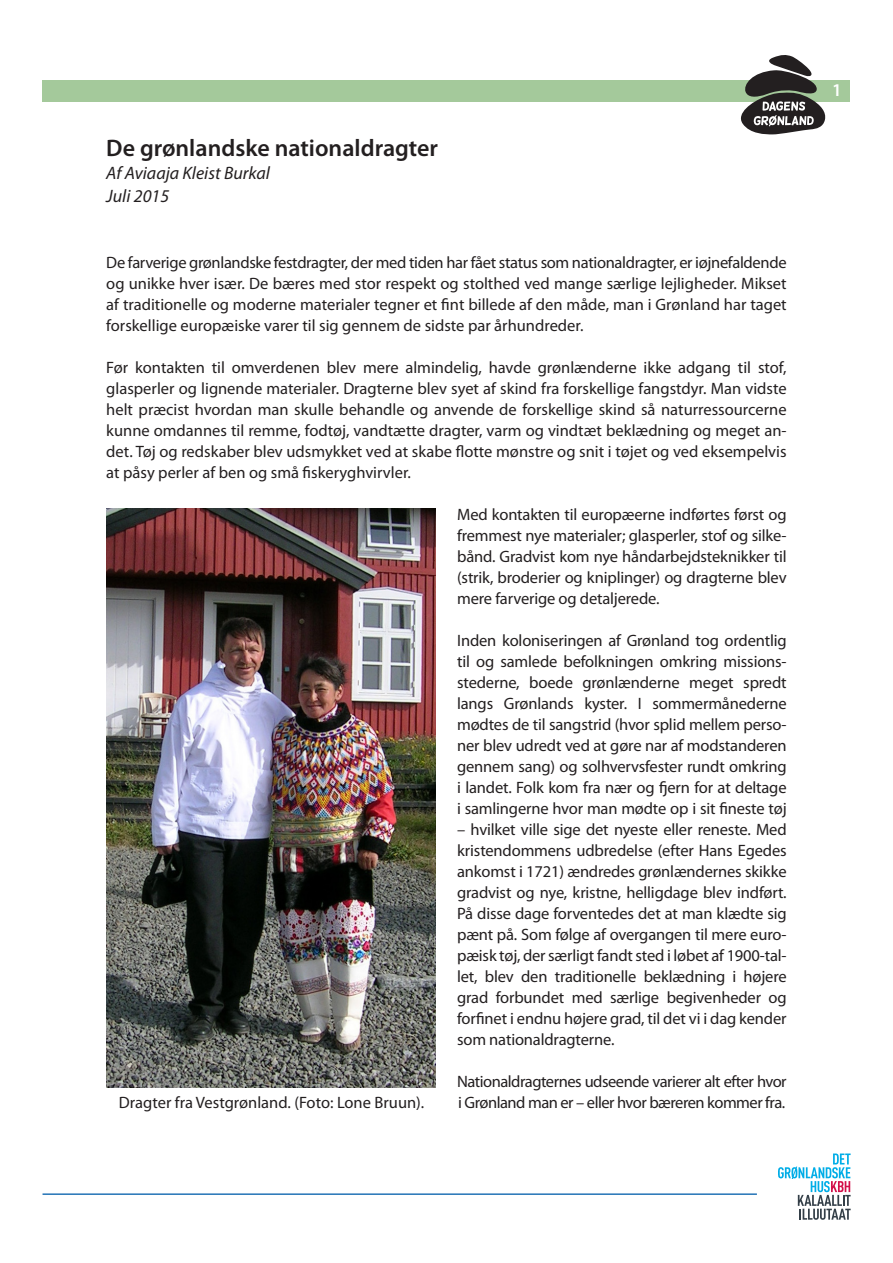
<style>
.page{position:relative;width:893px;height:1263px;background:#fff}
.page>*{position:absolute;margin:0;border:0;box-sizing:border-box;transform-origin:0 0}
.t1{font:600 24px "Myriad Pro";color:#231f20}
.t2{font:italic 18px/22.5px "Myriad Pro";color:#231f20}
.t3{font:600 18px "Myriad Pro";color:#fff}
.t4{font:16.5px/21px "Myriad Pro";letter-spacing:-.01em;color:#231f20;text-align:justify}
.t5{font:16.5px/21px "Myriad Pro";letter-spacing:-.03em;color:#231f20}
</style>
<div class="page">
<div style="left:43px;top:80px;width:807px;height:21px;background:#a4c99b"></div>
<svg style="left:739px;top:55px;width:88px;height:79px"></svg>
<hr style="left:43px;top:1193px;width:714px;height:2px;background:#2373b6">
<svg style="left:778px;top:1153px;width:73px;height:67px"></svg>
<img style="left:106px;top:508px;width:330px;height:579px">
<h1 class="t1" style="left:106px;top:135px;width:333px">De grønlandske nationaldragter</h1>
<p class="t2" style="left:106px;top:162px;width:165px">Af Aviaaja Kleist Burkal<br>Juli 2015</p>
<p class="t4" style="left:106px;top:252px;width:682px">De farverige grønlandske festdragter, der med tiden har fået status som nationaldragter, er iøjnefaldende og unikke hver især. De bæres med stor respekt og stolthed ved mange særlige lejligheder. Mikset af traditionelle og moderne materialer tegner et fint billede af den måde, man i Grønland har taget forskellige europæiske varer til sig gennem de sidste par århundreder.</p>
<p class="t4" style="left:106px;top:357px;width:682px">Før kontakten til omverdenen blev mere almindelig, havde grønlænderne ikke adgang til stof, glasperler og lignende materialer. Dragterne blev syet af skind fra forskellige fangstdyr. Man vidste helt præcist hvordan man skulle behandle og anvende de forskellige skind så naturressourcerne kunne omdannes til remme, fodtøj, vandtætte dragter, varm og vindtæt beklædning og meget an&shy;det. Tøj og redskaber blev udsmykket ved at skabe flotte mønstre og snit i tøjet og ved eksempelvis at påsy perler af ben og små fiskeryghvirvler.</p>
<p class="t4" style="left:457px;top:504px;width:331px">Med kontakten til europæerne indførtes først og fremmest nye materialer; glasperler, stof og silke&shy;bånd. Gradvist kom nye håndarbejdsteknikker til (strik, broderier og kniplinger) og dragterne blev mere farverige og detaljerede.</p>
<p class="t4" style="left:457px;top:630px;width:331px">Inden koloniseringen af Grønland tog ordentlig til og samlede befolkningen omkring missions&shy;stederne, boede grønlænderne meget spredt langs Grønlands kyster. I sommermånederne mødtes de til sangstrid (hvor splid mellem perso&shy;ner blev udredt ved at gøre nar af modstanderen gennem sang) og solhvervsfester rundt omkring i landet. Folk kom fra nær og fjern for at deltage i samlingerne hvor man mødte op i sit fineste tøj</p>
<p class="t4" style="left:457px;top:819px;width:331px">– hvilket ville sige det nyeste eller reneste. Med kristendommens udbredelse (efter Hans Egedes ankomst i 1721) ændredes grønlændernes skikke gradvist og nye, kristne, helligdage blev indført.<br>På disse dage forventedes det at man klædte sig pænt på. Som følge af overgangen til mere euro&shy;pæisk tøj, der særligt fandt sted i løbet af 1900-tal&shy;let, blev den traditionelle beklædning i højere grad forbundet med særlige begivenheder og forfinet i endnu højere grad, til det vi i dag kender som nationaldragterne.</p>
<p class="t5" style="left:457px;top:1071px;width:331px">Nationaldragternes udseende varierer alt efter hvor i Grønland man er – eller hvor bæreren kommer fra.</p>
<p class="t4" style="left:119px;top:1092px;width:307px">Dragter fra Vestgrønland. (Foto: Lone Bruun).</p>
<p class="t3" style="left:832px;top:80px;width:11px">1</p>
</div>
